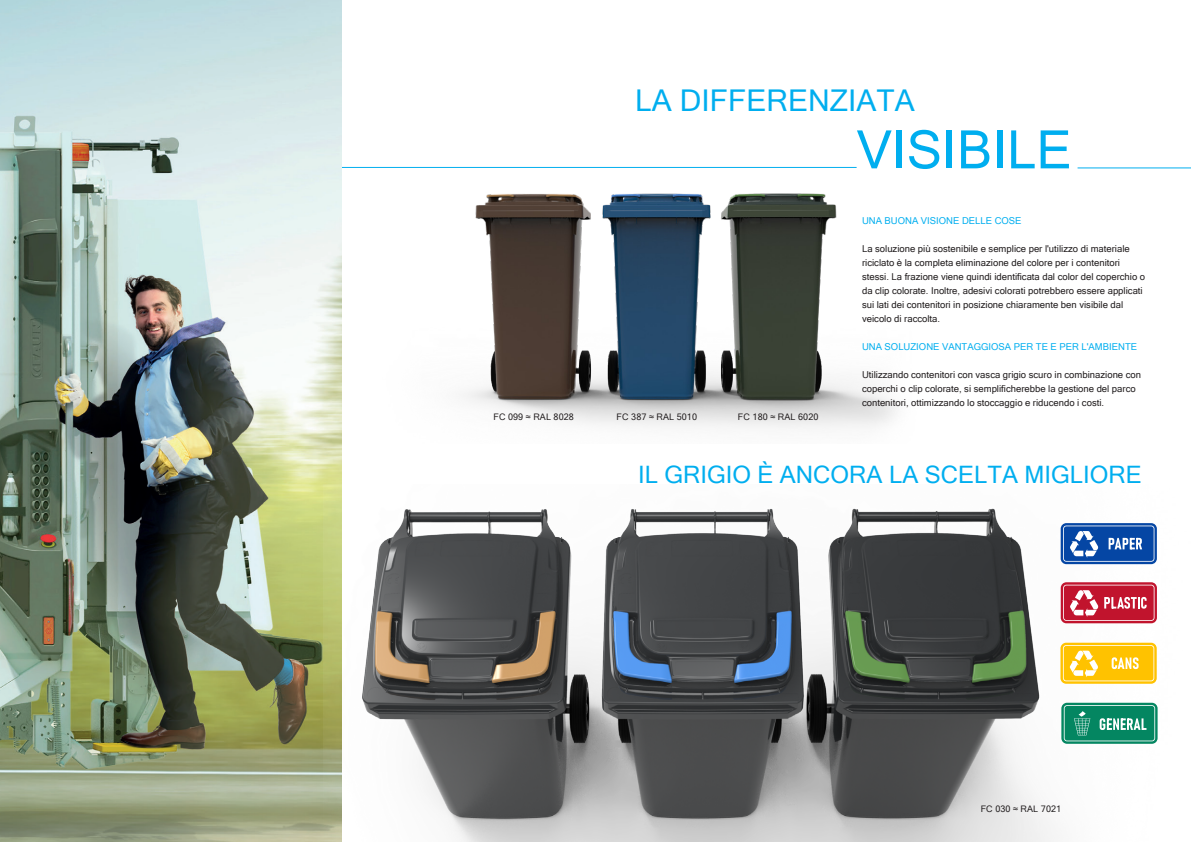
<style>
.page{position:relative;width:1191px;height:842px;background:#fff}
.page>*{position:absolute;margin:0;border:0;box-sizing:border-box;transform-origin:0 0}
.Fließtext_10_16{font:53px "Microsoft Sans Serif";color:#00aeef}
.Fließtext_10_16-2{font:30px "Microsoft Sans Serif";color:#00aeef}
.Fließtext_10_16-3{font:24px "Microsoft Sans Serif";color:#00aeef}
.Fließtext_10_16-4{font:9.5px/14px "Microsoft Sans Serif";color:#231f20}
.Fließtext_10_16-5{font:9.5px "Microsoft Sans Serif";color:#00aeef}
.Zwischenüberschrifte{font:9px "Microsoft Sans Serif";letter-spacing:.01em;color:#231f20}
</style>
<div class="page">
<hr style="left:324px;top:167px;width:532px;height:1px;background:#00aeef">
<img style="left:463px;top:193px;width:434px;height:235px">
<img style="left:0;top:0;width:342px;height:842px">
<img style="left:324px;top:485px;width:834px;height:357px">
<hr style="left:1077px;top:168px;width:114px;height:1px;background:#00aeef">
<div style="left:1060px;top:523px;width:96px;height:41px;background:#0546a4;border-radius:6px"></div>
<svg style="left:1063px;top:525px;width:91px;height:37px"></svg>
<svg style="left:1060px;top:582px;width:97px;height:41px"></svg>
<svg style="left:1063px;top:585px;width:91px;height:36px;background:#ce475b"></svg>
<svg style="left:1060px;top:643px;width:96px;height:41px"></svg>
<svg style="left:1063px;top:645px;width:91px;height:36px;background:#ffcd32"></svg>
<svg style="left:1061px;top:703px;width:96px;height:41px"></svg>
<svg style="left:1063px;top:705px;width:92px;height:36px;background:#2d997a"></svg>
<p class="Fließtext_10_16-2" style="left:635px;top:81px;width:281px">LA DIFFERENZIATA</p>
<p class="Fließtext_10_16" style="left:856px;top:115px;width:217px">VISIBILE</p>
<p class="Zwischenüberschrifte" style="left:493px;top:411px;width:82px">FC 099 ≈ RAL 8028</p>
<p class="Zwischenüberschrifte" style="left:616px;top:411px;width:82px">FC 387 ≈ RAL 5010</p>
<p class="Zwischenüberschrifte" style="left:738px;top:411px;width:82px">FC 180 ≈ RAL 6020</p>
<p class="Fließtext_10_16-5" style="left:862px;top:215px;width:161px">UNA BUONA VISIONE DELLE COSE</p>
<p class="Fließtext_10_16-4" style="left:862px;top:242px;width:285px">La soluzione più sostenibile e semplice per l'utilizzo di materiale riciclato è la completa eliminazione del colore per i contenitori stessi. La frazione viene quindi identificata dal color del coperchio o da clip colorate. Inoltre, adesivi colorati potrebbero essere applicati sui lati dei contenitori in posizione chiaramente ben visibile dal veicolo di raccolta.</p>
<p class="Fließtext_10_16-5" style="left:862px;top:341px;width:277px">UNA SOLUZIONE VANTAGGIOSA PER TE E PER L'AMBIENTE</p>
<p class="Fließtext_10_16-4" style="left:862px;top:368px;width:280px">Utilizzando contenitori con vasca grigio scuro in combinazione con coperchi o clip colorate, si semplificherebbe la gestione del parco contenitori, ottimizzando lo stoccaggio e riducendo i costi.</p>
<p class="Fließtext_10_16-3" style="left:638px;top:459px;width:505px">IL GRIGIO È ANCORA LA SCELTA MIGLIORE</p>
<p class="Zwischenüberschrifte" style="left:980px;top:803px;width:82px">FC 030 ≈ RAL 7021</p>
</div>
